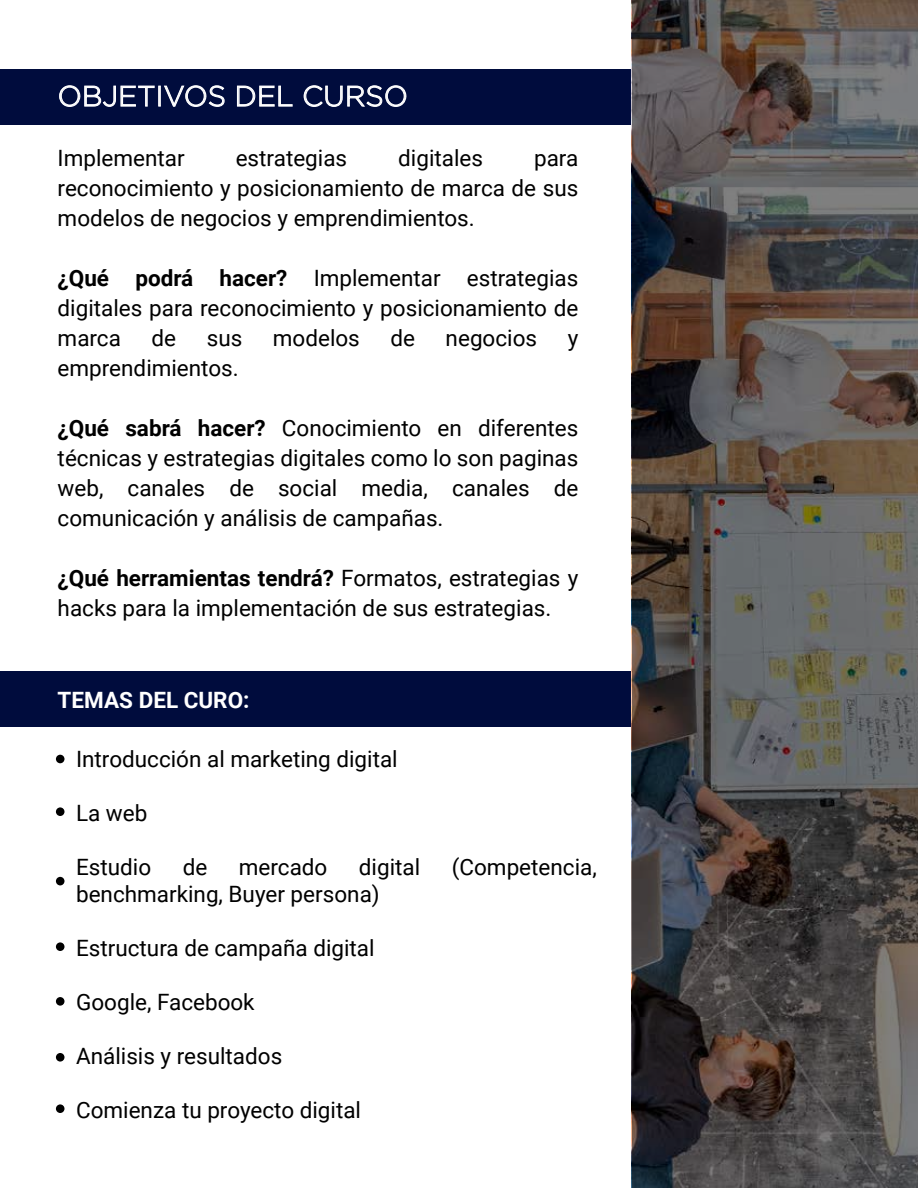
<style>
.page{position:relative;width:918px;height:1188px;background:#fff}
.page>*{position:absolute;margin:0;border:0;box-sizing:border-box;transform-origin:0 0}
.t1{font:300 28.5px "Gotham";color:#fff}
.t2{font:22.5px/30px "Roboto";color:#000;text-align:justify}
.t3{font:700 22.5px "Roboto";color:#fff}
.s1{font-weight:700}
</style>
<div class="page">
<div style="left:0;top:70px;width:918px;height:55px;background:#000c3d"></div>
<div style="left:1px;top:672px;width:917px;height:55px;background:#000c3d"></div>
<svg style="left:59px;top:85px;width:96px;height:22px"></svg>
<div style="left:158px;top:86px;width:3px;height:21px;border:1px solid #fff"></div>
<svg style="left:164px;top:85px;width:61px;height:22px"></svg>
<svg style="left:237px;top:85px;width:56px;height:22px"></svg>
<svg style="left:303px;top:85px;width:104px;height:22px"></svg>
<div style="left:56px;top:755px;width:9px;height:8px;background:#000;border-radius:50%"></div>
<div style="left:56px;top:807px;width:9px;height:9px;background:#000;border-radius:50%"></div>
<div style="left:56px;top:877px;width:9px;height:8px;background:#000;border-radius:50%"></div>
<div style="left:56px;top:942px;width:9px;height:9px;background:#000;border-radius:50%"></div>
<div style="left:56px;top:997px;width:9px;height:9px;background:#000;border-radius:50%"></div>
<div style="left:56px;top:1053px;width:9px;height:9px;background:#000;border-radius:50%"></div>
<div style="left:56px;top:1104px;width:9px;height:9px;background:#000;border-radius:50%"></div>
<svg style="left:632px;top:0;width:286px;height:1188px;background:#524d4b"></svg>
<p class="t1" style="left:58px;top:80px;width:352px">OBJETIVOS DEL CURSO</p>
<p class="t2" style="left:58px;top:142px;width:129px">Implementar</p>
<p class="t2" style="left:236px;top:142px;width:113px">estrategias</p>
<p class="t2" style="left:398px;top:142px;width:86px">digitales</p>
<p class="t2" style="left:58px;top:142px;width:522px;text-indent:476px">para reconocimiento y posicionamiento de marca de sus modelos de negocios y emprendimientos.</p>
<p class="t2" style="left:58px;top:262px;width:522px"><span class="s1">¿Qué podrá hacer?</span> Implementar estrategias digitales para reconocimiento y posicionamiento de marca</p>
<p class="t2" style="left:152px;top:322px;width:26px">de</p>
<p class="t2" style="left:207px;top:322px;width:37px">sus</p>
<p class="t2" style="left:273px;top:322px;width:89px">modelos</p>
<p class="t2" style="left:390px;top:322px;width:26px">de</p>
<p class="t2" style="left:446px;top:322px;width:93px">negocios</p>
<p class="t2" style="left:568px;top:322px;width:12px">y</p>
<p class="t2" style="left:58px;top:352px;width:183px">emprendimientos.</p>
<p class="t2" style="left:58px;top:412px;width:522px"><span class="s1">¿Qué sabrá hacer?</span> Conocimiento en diferentes técnicas y estrategias digitales como lo son paginas web, canales de social media, canales de comunicación y análisis de campañas.</p>
<p class="t2" style="left:58px;top:562px;width:522px"><span class="s1">¿Qué herramientas tendrá?</span> Formatos, estrategias y hacks para la implementación de sus estrategias.</p>
<p class="t3" style="left:58px;top:684px;width:193px">TEMAS DEL CURO:</p>
<p class="t2" style="left:76px;top:743px;width:323px">Introducción al marketing digital</p>
<p class="t2" style="left:76px;top:797px;width:73px">La web</p>
<p class="t2" style="left:76px;top:851px;width:77px">Estudio</p>
<p class="t2" style="left:183px;top:851px;width:26px">de</p>
<p class="t2" style="left:239px;top:851px;width:90px">mercado</p>
<p class="t2" style="left:359px;top:851px;width:63px">digital</p>
<p class="t2" style="left:452px;top:851px;width:147px">(Competencia,</p>
<p class="t2" style="left:76px;top:878px;width:305px">benchmarking, Buyer persona)</p>
<p class="t2" style="left:76px;top:932px;width:300px">Estructura de campaña digital</p>
<p class="t2" style="left:76px;top:986px;width:180px">Google, Facebook</p>
<p class="t2" style="left:76px;top:1040px;width:208px">Análisis y resultados</p>
<p class="t2" style="left:76px;top:1094px;width:287px">Comienza tu proyecto digital</p>
</div>
